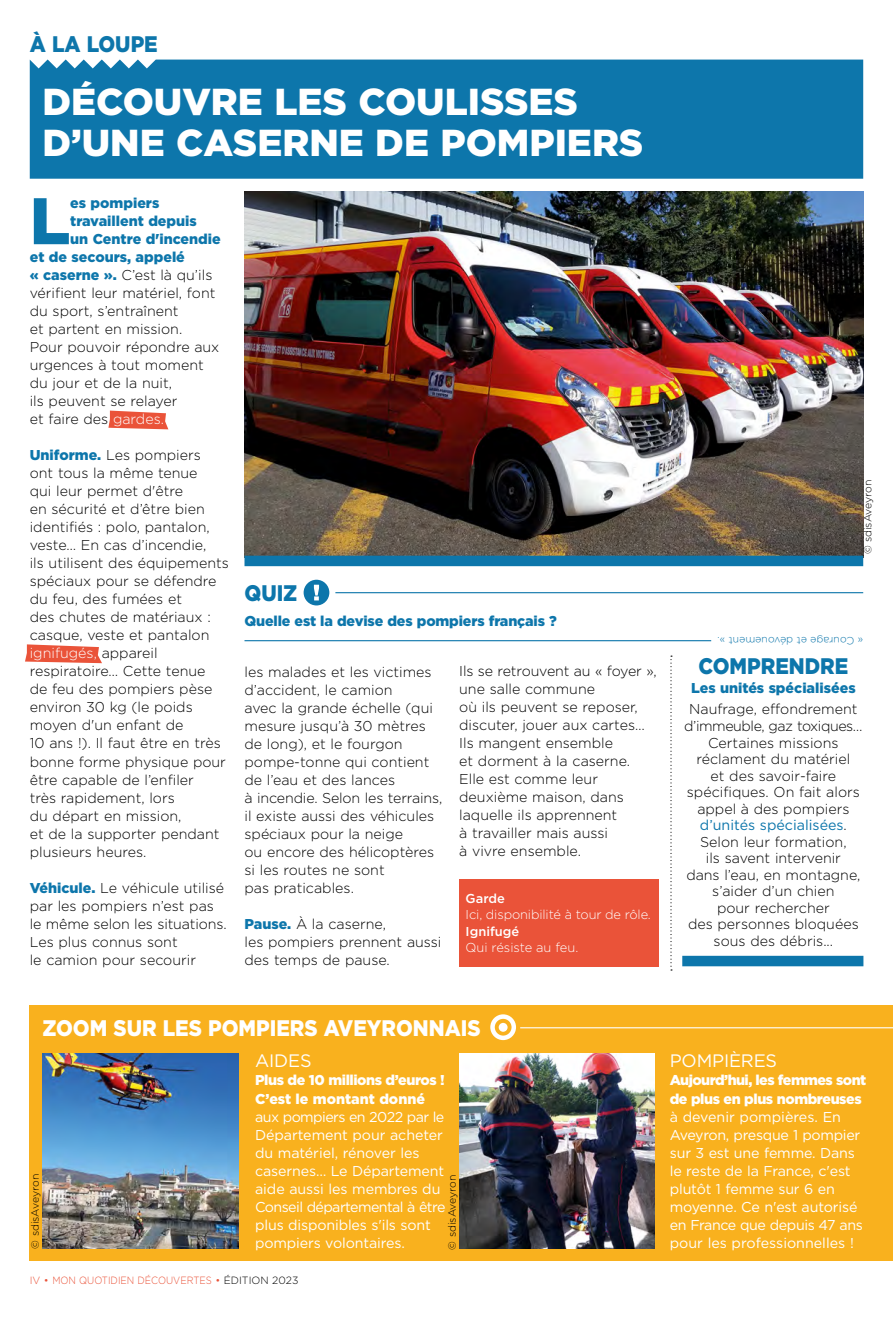
<style>
.page{position:relative;width:893px;height:1319px;background:#fff}
.page>*{position:absolute;margin:0;border:0;box-sizing:border-box;transform-origin:0 0}
.t1{font:900 65.7px "Gotham";color:#0d76ab}
.t2{font:900 37.5px/40.5px "Gotham";color:#fff}
.t3{font:900 22.5px "Gotham";color:#fff;scale:.9 1}
.t4{font:900 22.5px "Gotham";color:#0d76ab;scale:.9 1}
.t5{font:18px "Gotham";letter-spacing:-.01em;color:#fff}
.t6{font:300 14.25px/18px "Gotham";color:#000}
.t7{font:14.25px/18px "Gotham";letter-spacing:-.01em;color:#fff}
.t8{font:900 14.25px "Gotham";color:#0d76ab}
.t9{font:900 14.25px/18px "Gotham";letter-spacing:-.03em;color:#fff}
.t10{font:300 12.9px "Gotham";letter-spacing:-.01em;color:#fff}
.t11{font:500 12.9px "Gotham";color:#fff}
.t12{font:300 10.5px "Gotham";color:#ea5339}
.t13{font:300 10.5px "Gotham";color:#000}
.t14{font:300 10.5px "Gotham";color:#0d76ab}
.s1{font-weight:900;color:#0d76ab}
.s2{color:#fff}
.s3{font-weight:400;color:#0d76ab}
.s4{color:#000}
</style>
<div class="page">
<div style="left:30px;top:60px;width:833px;height:119px;background:#0d76ab"></div>
<div style="left:459px;top:878px;width:200px;height:88px;background:#ea5339"></div>
<div style="left:30px;top:1005px;width:863px;height:255px;background:#f9b11e"></div>
<hr style="left:520px;top:1027px;width:373px;height:1px;background:#fff">
<div style="left:304px;top:579px;width:25px;height:26px;background:#0d76ab;border-radius:50%"></div>
<svg style="left:314px;top:584px;width:5px;height:16px"></svg>
<img style="left:244px;top:191px;width:619px;height:364px">
<div style="left:244px;top:555px;width:619px;height:11px;background:#0d76ab"></div>
<hr style="left:335px;top:592px;width:528px;height:1px;background:#0d76ab">
<hr style="left:244px;top:640px;width:467px;height:1px;background:#0d76ab">
<svg style="left:670px;top:655px;width:2px;height:315px"></svg>
<div style="left:682px;top:955px;width:181px;height:11px;background:#0d76ab"></div>
<div style="left:490px;top:1014px;width:26px;height:25px;border:4px solid #fff;border-radius:50%"></div>
<div style="left:499px;top:1022px;width:9px;height:9px;background:#fff;border-radius:50%"></div>
<svg style="left:25px;top:644px;width:77px;height:19px"></svg>
<svg style="left:108px;top:410px;width:60px;height:19px"></svg>
<img style="left:43px;top:1053px;width:195px;height:195px">
<img style="left:459px;top:1053px;width:196px;height:195px">
<h3 class="t4" style="left:30px;top:29px;width:144px">À LA LOUPE</h3>
<h2 class="t2" style="left:43px;top:81px;width:602px">DÉCOUVRE LES COULISSES<br>D’UNE CASERNE DE POMPIERS</h2>
<h1 class="t1" style="left:30px;top:176px;width:42px">L</h1>
<p class="t8" style="left:70px;top:193px;width:91px">es pompiers</p>
<p class="t8" style="left:70px;top:211px;width:128px">travaillent depuis</p>
<p class="t8" style="left:70px;top:229px;width:152px">un Centre d'incendie</p>
<p class="t8" style="left:30px;top:247px;width:157px">et de secours, appelé</p>
<p class="t6" style="left:30px;top:266px;width:184px"><span class="s1">« caserne ».</span> C’est là qu’ils</p>
<p class="t6" style="left:30px;top:284px;width:187px">vérifient leur matériel, font</p>
<p class="t6" style="left:30px;top:302px;width:150px">du sport, s’entraînent</p>
<p class="t6" style="left:30px;top:320px;width:154px">et partent en mission.</p>
<p class="t6" style="left:30px;top:338px;width:191px">Pour pouvoir répondre aux</p>
<p class="t6" style="left:30px;top:356px;width:176px">urgences à tout moment</p>
<p class="t6" style="left:30px;top:374px;width:144px">du jour et de la nuit,</p>
<p class="t6" style="left:30px;top:392px;width:149px">ils peuvent se relayer</p>
<p class="t6" style="left:30px;top:410px;width:136px">et faire des <span class="s2">gardes.</span></p>
<p class="t6" style="left:30px;top:446px;width:201px"><span class="s1">Uniforme.</span> Les pompiers<br>ont tous la même tenue<br>qui leur permet d'être<br>en sécurité et d’être bien identifiés : polo, pantalon, veste… En cas d’incendie,<br>ils utilisent des équipements spéciaux pour se défendre du feu, des fumées et<br>des chutes de matériaux : casque, veste et pantalon <span class="s2">ignifugés,</span> appareil respiratoire… Cette tenue<br>de feu des pompiers pèse environ 30 kg (le poids moyen d'un enfant de<br>10 ans !). Il faut être en très bonne forme physique pour être capable de l’enfiler<br>très rapidement, lors<br>du départ en mission,<br>et de la supporter pendant plusieurs heures.</p>
<p class="t6" style="left:30px;top:878px;width:198px"><span class="s1">Véhicule.</span> Le véhicule utilisé par les pompiers n’est pas le même selon les situations.<br>Les plus connus sont<br>le camion pour secourir</p>
<h3 class="t4" style="left:244px;top:577px;width:60px">QUIZ</h3>
<p class="t8" style="left:244px;top:611px;width:314px">Quelle est la devise des pompiers français ?</p>
<p class="t6" style="left:244px;top:662px;width:199px">les malades et les victimes d’accident, le camion<br>avec la grande échelle (qui mesure jusqu’à 30 mètres de long), et le fourgon pompe-tonne qui contient de l’eau et des lances<br>à incendie. Selon les terrains, il existe aussi des véhicules spéciaux pour la neige<br>ou encore des hélicoptères si les routes ne sont<br>pas praticables.</p>
<p class="t6" style="left:244px;top:914px;width:198px"><span class="s1">Pause.</span> À la caserne,<br>les pompiers prennent aussi des temps de pause.</p>
<p class="t6" style="left:459px;top:661px;width:199px">Ils se retrouvent au « foyer », une salle commune<br>où ils peuvent se reposer, discuter, jouer aux cartes…<br>Ils mangent ensemble<br>et dorment à la caserne.<br>Elle est comme leur deuxième maison, dans laquelle ils apprennent<br>à travailler mais aussi<br>à vivre ensemble.</p>
<p class="t11" style="left:466px;top:889px;width:41px">Garde</p>
<p class="t10" style="left:466px;top:906px;width:187px">Ici, disponibilité à tour de rôle.</p>
<p class="t11" style="left:466px;top:922px;width:55px">Ignifugé</p>
<p class="t10" style="left:466px;top:939px;width:114px">Qui résiste au feu.</p>
<p class="t13" style="left:861px;top:554px;width:76px;rotate:-90deg">© sdisAveyron</p>
<p class="t14" style="left:863px;top:647px;width:147px;rotate:-180deg">« Courage et dévouement ».</p>
<h3 class="t4" style="left:698px;top:650px;width:168px">COMPRENDRE</h3>
<p class="t8" style="left:691px;top:678px;width:166px">Les unités spécialisées</p>
<p class="t6" style="left:684px;top:700px;width:180px;line-height:16.5px;text-align:center">Naufrage, effondrement d’immeuble, gaz toxiques…<br>Certaines missions réclament du matériel<br>et des savoir-faire spécifiques. On fait alors appel à des pompiers <span class="s3">d’unités spécialisées</span>.<br>Selon leur formation,<br>ils savent intervenir<br>dans l’eau, en montagne, s’aider d’un chien<br>pour rechercher<br>des personnes bloquées sous des débris...</p>
<h3 class="t3" style="left:43px;top:1012px;width:488px">ZOOM SUR LES POMPIERS AVEYRONNAIS</h3>
<p class="t5" style="left:255px;top:1049px;width:58px">AIDES</p>
<p class="t9" style="left:255px;top:1071px;width:191px">Plus de 10 millions d’euros !<br>C’est le montant donné</p>
<p class="t7" style="left:255px;top:1106px;width:192px">aux pompiers en 2022 par le<br>Département pour acheter du matériel, rénover les casernes… Le Département aide aussi les membres du<br>Conseil départemental à être plus disponibles s'ils sont pompiers volontaires.</p>
<p class="t13" style="left:28px;top:1248px;width:76px;rotate:-90deg">© sdisAveyron</p>
<p class="t13" style="left:446px;top:1249px;width:76px;rotate:-90deg">© sdisAveyron</p>
<p class="t12" style="left:30px;top:1272px;width:270px">IV • MON QUOTIDIEN DÉCOUVERTES • <span class="s4">ÉDITION 2023</span></p>
<p class="t5" style="left:670px;top:1049px;width:109px">POMPIÈRES</p>
<p class="t9" style="left:670px;top:1071px;width:198px">Aujourd’hui, les femmes sont de plus en plus nombreuses</p>
<p class="t7" style="left:670px;top:1106px;width:195px">à devenir pompières. En<br>Aveyron, presque 1 pompier sur 3 est une femme. Dans le reste de la France, c'est plutôt 1 femme sur 6 en moyenne. Ce n'est autorisé en France que depuis 47 ans</p>
<p class="t7" style="left:670px;top:1232px;width:186px">pour les professionnelles !</p>
</div>
